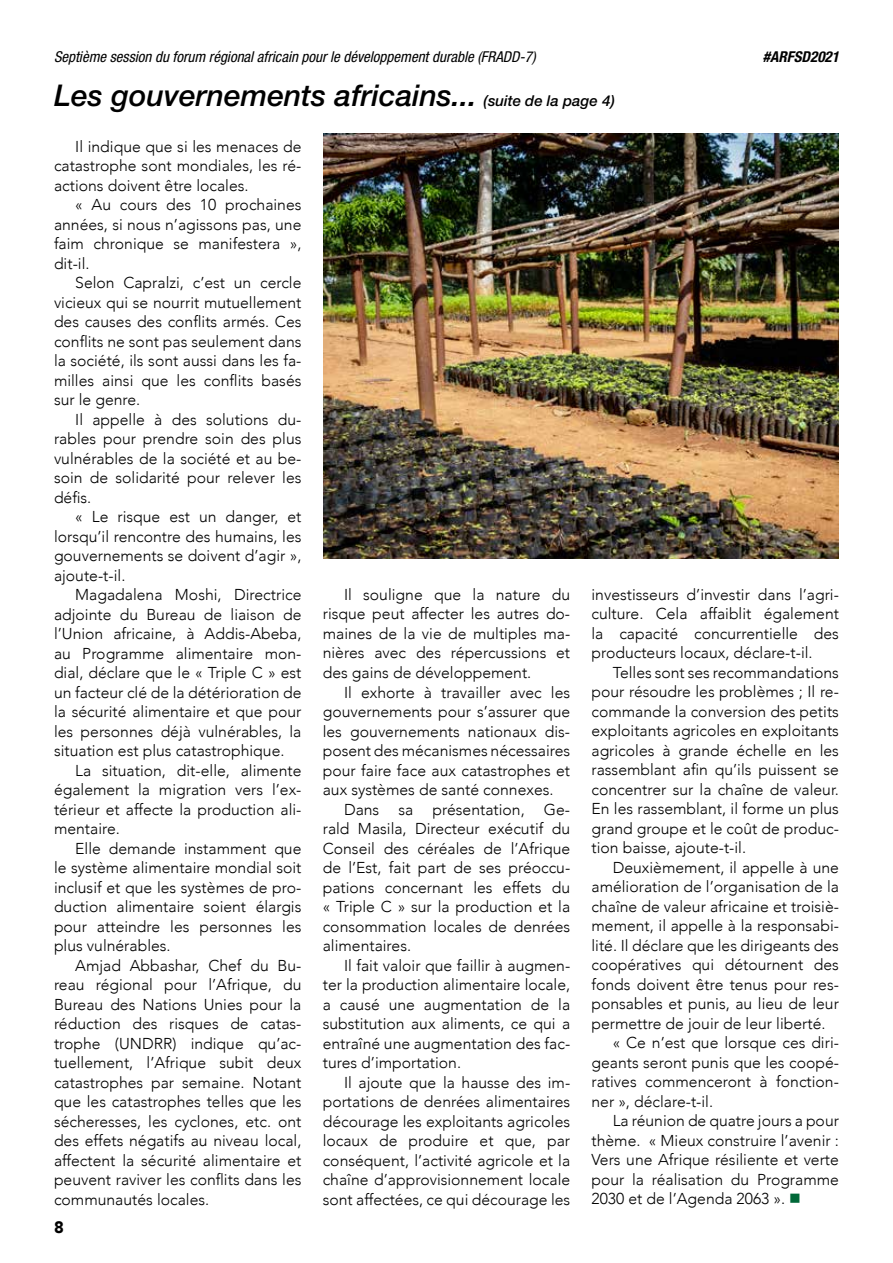
<style>
.page{position:relative;width:893px;height:1263px;background:#fff}
.page>*{position:absolute;margin:0;border:0;box-sizing:border-box;transform-origin:0 0}
.t1{font:italic 500 30px "Helvetica Neue LT Std";color:#000}
.t2{font:900 16.5px "Avenir";color:#000}
.t3{font:300 15.75px/19.5px "Avenir";color:#000;text-align:justify}
.t4{font:italic condensed 15px "Helvetica Neue LT Std";color:#000}
.t5{font:italic 700 condensed 15px "Helvetica Neue LT Std";color:#000}
.s1{font-size:15px}
.s2{color:#006838}
</style>
<div class="page">
<img style="left:323px;top:133px;width:515px;height:425px">
<p class="t4" style="left:54px;top:48px;width:483px">Septième session du forum régional africain pour le développement durable (FRADD-7)</p>
<p class="t5" style="left:763px;top:47px;width:78px">#ARFSD2021</p>
<h1 class="t1" style="left:54px;top:78px;width:562px">Les gouvernements africains... <span class="s1">(suite de la page 4)</span></h1>
<p class="t3" style="left:54px;top:136px;width:249px;text-indent:21px">Il indique que si les menaces de catastrophe sont mondiales, les ré&shy;actions doivent être locales.</p>
<p class="t3" style="left:54px;top:195px;width:249px;text-indent:21px">« Au cours des 10 prochaines années, si nous n’agissons pas, une faim chronique se manifestera », dit-il.</p>
<p class="t3" style="left:54px;top:273px;width:249px;text-indent:21px">Selon Capralzi, c’est un cercle vicieux qui se nourrit mutuellement des causes des conflits armés. Ces conflits ne sont pas seulement dans la société, ils sont aussi dans les fa&shy;milles ainsi que les conflits basés sur le genre.</p>
<p class="t3" style="left:54px;top:409px;width:249px;text-indent:21px">Il appelle à des solutions du&shy;rables pour prendre soin des plus vulnérables de la société et au be&shy;soin de solidarité pour relever les défis.</p>
<p class="t3" style="left:54px;top:507px;width:249px;text-indent:21px">« Le risque est un danger, et lorsqu’il rencontre des humains, les gouvernements se doivent d’agir », ajoute-t-il.</p>
<p class="t3" style="left:54px;top:585px;width:249px;text-indent:21px">Magadalena Moshi, Directrice adjointe du Bureau de liaison de l’Union africaine, à Addis-Abeba, au Programme alimentaire mon&shy;dial, déclare que le « Triple C » est un facteur clé de la détérioration de la sécurité alimentaire et que pour les personnes déjà vulnérables, la situation est plus catastrophique.</p>
<p class="t3" style="left:54px;top:760px;width:249px;text-indent:21px">La situation, dit-elle, alimente également la migration vers l’ex&shy;térieur et affecte la production ali&shy;mentaire.</p>
<p class="t3" style="left:54px;top:838px;width:249px;text-indent:21px">Elle demande instamment que le système alimentaire mondial soit inclusif et que les systèmes de pro&shy;duction alimentaire soient élargis pour atteindre les personnes les plus vulnérables.</p>
<p class="t3" style="left:54px;top:955px;width:249px;text-indent:21px">Amjad Abbashar, Chef du Bu&shy;reau régional pour l’Afrique, du Bureau des Nations Unies pour la réduction des risques de catas&shy;trophe (UNDRR) indique qu’ac&shy;tuellement, l’Afrique subit deux catastrophes par semaine. Notant que les catastrophes telles que les sécheresses, les cyclones, etc. ont des effets négatifs au niveau local, affectent la sécurité alimentaire et peuvent raviver les conflits dans les communautés locales.</p>
<p class="t2" style="left:54px;top:1213px;width:11px">8</p>
<p class="t3" style="left:323px;top:585px;width:249px;text-indent:21px">Il souligne que la nature du risque peut affecter les autres do&shy;maines de la vie de multiples ma&shy;nières avec des répercussions et des gains de développement.</p>
<p class="t3" style="left:323px;top:682px;width:249px;text-indent:21px">Il exhorte à travailler avec les gouvernements pour s’assurer que les gouvernements nationaux dis&shy;posent des mécanismes nécessaires pour faire face aux catastrophes et aux systèmes de santé connexes.</p>
<p class="t3" style="left:323px;top:799px;width:249px;text-indent:21px">Dans sa présentation, Ge&shy;rald Masila, Directeur exécutif du Conseil des céréales de l’Afrique de l’Est, fait part de ses préoccu&shy;pations concernant les effets du « Triple C » sur la production et la consommation locales de denrées alimentaires.</p>
<p class="t3" style="left:323px;top:955px;width:249px;text-indent:21px">Il fait valoir que faillir à augmen&shy;ter la production alimentaire locale, a causé une augmentation de la substitution aux aliments, ce qui a entraîné une augmentation des fac&shy;tures d’importation.</p>
<p class="t3" style="left:323px;top:1072px;width:249px;text-indent:21px">Il ajoute que la hausse des im&shy;portations de denrées alimentaires décourage les exploitants agricoles locaux de produire et que, par conséquent, l’activité agricole et la chaîne d’approvisionnement locale sont affectées, ce qui décourage les</p>
<p class="t3" style="left:591px;top:585px;width:249px">investisseurs d’investir dans l’agri&shy;culture. Cela affaiblit également la capacité concurrentielle des producteurs locaux, déclare-t-il.</p>
<p class="t3" style="left:591px;top:663px;width:249px;text-indent:21px">Telles sont ses recommandations pour résoudre les problèmes ; Il re&shy;commande la conversion des petits exploitants agricoles en exploitants agricoles à grande échelle en les rassemblant afin qu’ils puissent se concentrer sur la chaîne de valeur.<br>En les rassemblant, il forme un plus grand groupe et le coût de produc&shy;tion baisse, ajoute-t-il.</p>
<p class="t3" style="left:613px;top:858px;width:228px">Deuxièmement, il appelle à une</p>
<p class="t3" style="left:591px;top:877px;width:249px">amélioration de l’organisation de la</p>
<p class="t3" style="left:591px;top:897px;width:249px">chaîne de valeur africaine et troisiè-</p>
<p class="t3" style="left:591px;top:916px;width:249px">mement, il appelle à la responsabi-</p>
<p class="t3" style="left:591px;top:936px;width:249px">lité. Il déclare que les dirigeants des</p>
<p class="t3" style="left:591px;top:955px;width:249px">coopératives qui détournent des</p>
<p class="t3" style="left:591px;top:975px;width:249px">fonds doivent être tenus pour res-</p>
<p class="t3" style="left:591px;top:994px;width:249px">ponsables et punis, au lieu de leur</p>
<p class="t3" style="left:591px;top:1014px;width:236px">permettre de jouir de leur liberté.</p>
<p class="t3" style="left:613px;top:1033px;width:228px">« Ce n’est que lorsque ces diri-</p>
<p class="t3" style="left:591px;top:1053px;width:249px">geants seront punis que les coopé-</p>
<p class="t3" style="left:591px;top:1072px;width:249px">ratives commenceront à fonction-</p>
<p class="t3" style="left:591px;top:1092px;width:123px">ner », déclare-t-il.</p>
<p class="t3" style="left:613px;top:1111px;width:228px">La réunion de quatre jours a pour</p>
<p class="t3" style="left:591px;top:1131px;width:249px">thème. « Mieux construire l’avenir :</p>
<p class="t3" style="left:591px;top:1150px;width:249px">Vers une Afrique résiliente et verte</p>
<p class="t3" style="left:591px;top:1170px;width:249px">pour la réalisation du Programme</p>
<p class="t3" style="left:591px;top:1189px;width:211px">2030 et de l’Agenda 2063 ». <span class="s2">■</span></p>
</div>
